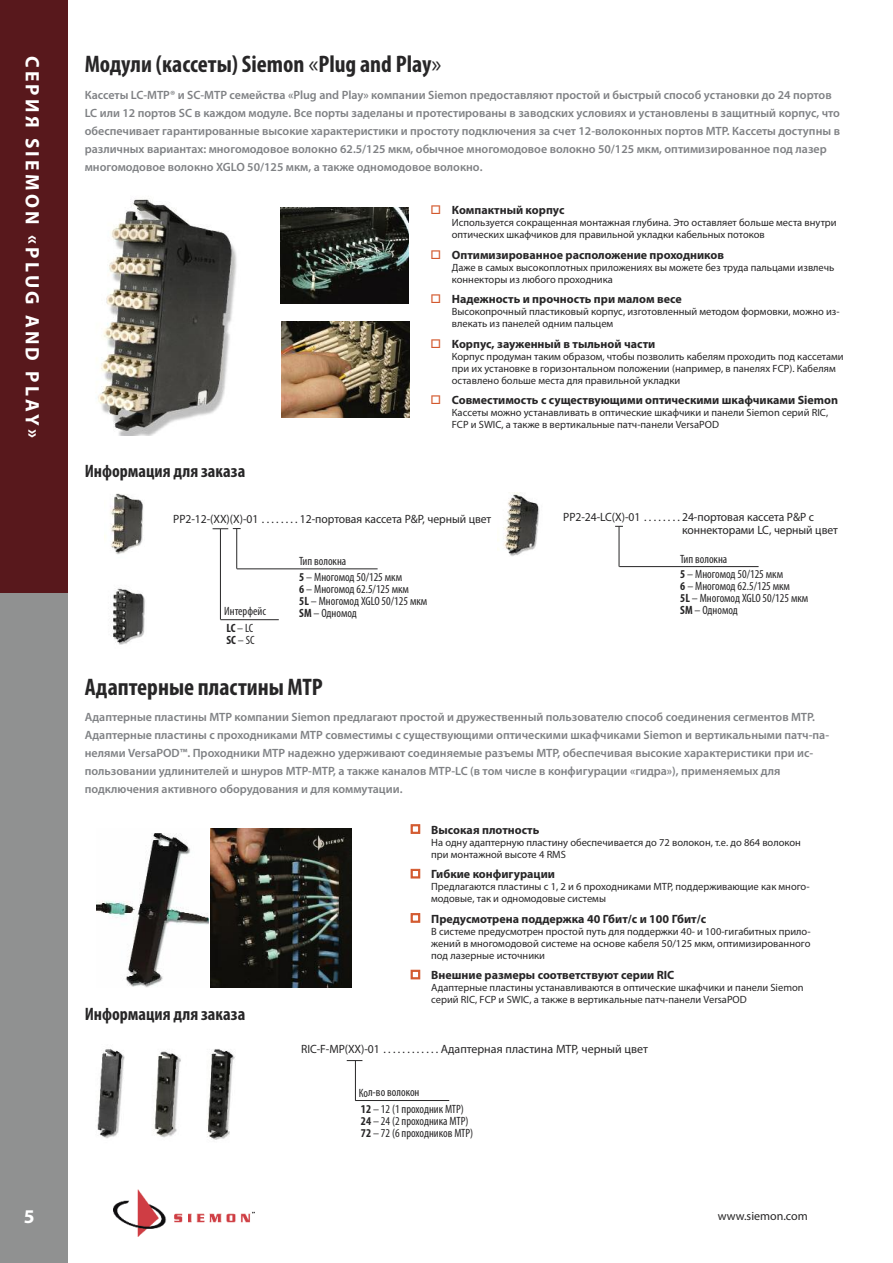
<style>
.page{position:relative;width:893px;height:1263px;background:#fff}
.page>*{position:absolute;margin:0;border:0;box-sizing:border-box;transform-origin:0 0}
.t1{font:700 condensed 24px "Myriad Pro";color:#272627}
.t2{font:700 19.5px "Myriad Pro";letter-spacing:.17em;color:#fff}
.t3{font:700 condensed 18px "Myriad Pro";color:#272627}
.t4{font:600 12px/18px "Myriad Pro";color:#7f8184}
.t5{font:700 12px "Myriad Pro";color:#272627}
.t6{font:condensed 12px/12px "Myriad Pro";color:#272627}
.t7{font:12px/13.5px "Myriad Pro";letter-spacing:-.005em;color:#272627}
.t8{font:10.5px/12px "Myriad Pro";color:#272627}
.s1{font-weight:400;font-stretch:normal}
.s2{color:#d3592e}
.s3{font-weight:700}
</style>
<div class="page">
<img style="left:114px;top:1190px;width:140px;height:46px">
<div style="left:0;top:415px;width:68px;height:848px;background:#909191"></div>
<div style="left:0;top:0;width:68px;height:592px;background:#58181c"></div>
<img style="left:96px;top:198px;width:141px;height:238px">
<img style="left:281px;top:207px;width:127px;height:96px">
<img style="left:282px;top:322px;width:127px;height:96px">
<img style="left:104px;top:493px;width:39px;height:62px">
<img style="left:113px;top:587px;width:32px;height:58px">
<img style="left:97px;top:1049px;width:28px;height:90px">
<hr style="left:220px;top:529px;width:1px;height:90px;background:#272627">
<hr style="left:220px;top:619px;width:59px;height:1px;background:#272627">
<svg style="left:213px;top:528px;width:28px;height:1px"></svg>
<hr style="left:236px;top:529px;width:1px;height:40px;background:#272627">
<hr style="left:237px;top:569px;width:141px;height:1px;background:#272627">
<hr style="left:619px;top:526px;width:1px;height:41px;background:#272627">
<hr style="left:619px;top:566px;width:140px;height:1px;background:#272627">
<img style="left:211px;top:829px;width:140px;height:159px">
<img style="left:207px;top:1049px;width:28px;height:91px">
<img style="left:153px;top:1051px;width:28px;height:87px">
<img style="left:497px;top:493px;width:43px;height:63px">
<svg style="left:347px;top:1060px;width:15px;height:1px"></svg>
<hr style="left:355px;top:1061px;width:1px;height:39px;background:#272627">
<hr style="left:355px;top:1100px;width:94px;height:1px;background:#272627">
<img style="left:97px;top:833px;width:112px;height:155px">
<h2 class="t2" style="left:40px;top:56px;width:383px;rotate:90deg">СЕРИЯ SIEMON «PLUG AND PLAY»</h2>
<h1 class="t1" style="left:85px;top:56px;width:358px">Модули (кассеты) Siemon <span class="s1">«</span>Plug and Play<span class="s1">»</span></h1>
<p class="t4" style="left:85px;top:86px;width:757px">Кассеты LC-MTP® и SC-MTP семейства «Plug and Play» компании Siemon предоставляют простой и быстрый способ установки до 24 портов LC или 12 портов SC в каждом модуле. Все порты заделаны и протестированы в заводских условиях и установлены в защитный корпус, что обеспечивает гарантированные высокие характеристики и простоту подключения за счет 12-волоконных портов MTP. Кассеты доступны в различных вариантах: многомодовое волокно 62.5/125 мкм, обычное многомодовое волокно 50/125 мкм, оптимизированное под лазер многомодовое волокно XGLO 50/125 мкм, а также одномодовое волокно.</p>
<p class="t5" style="left:431px;top:206px;width:135px"><span class="s2">□</span> Компактный корпус</p>
<p class="t8" style="left:452px;top:218px;width:386px">Используется сокращенная монтажная глубина. Это оставляет больше места внутри оптических шкафчиков для правильной укладки кабельных потоков</p>
<p class="t5" style="left:431px;top:250px;width:295px"><span class="s2">□</span> Оптимизированное расположение проходников</p>
<p class="t8" style="left:452px;top:262px;width:384px">Даже в самых высокоплотных приложениях вы можете без труда пальцами извлечь коннекторы из любого проходника</p>
<p class="t5" style="left:431px;top:295px;width:253px"><span class="s2">□</span> Надежность и прочность при малом весе</p>
<p class="t8" style="left:452px;top:307px;width:389px">Высокопрочный пластиковый корпус, изготовленный методом формовки, можно из&shy;влекать из панелей одним пальцем</p>
<p class="t5" style="left:431px;top:339px;width:226px"><span class="s2">□</span> Корпус, зауженный в тыльной части</p>
<p class="t8" style="left:452px;top:351px;width:393px">Корпус продуман таким образом, чтобы позволить кабелям проходить под кассетами при их установке в горизонтальном положении (например, в панелях FCP). Кабелям оставлено больше места для правильной укладки</p>
<p class="t5" style="left:431px;top:396px;width:409px"><span class="s2">□</span> Совместимость с существующими оптическими шкафчиками Siemon</p>
<p class="t8" style="left:452px;top:408px;width:378px">Кассеты можно устанавливать в оптические шкафчики и панели Siemon серий RIC,<br>FCP и SWIC, а также в вертикальные патч-панели VersaPOD</p>
<h3 class="t3" style="left:85px;top:465px;width:162px">Информация для заказа</h3>
<p class="t7" style="left:173px;top:513px;width:320px">PP2-12-(XX)(X)-01 . . . . . . . . 12-портовая кассета P&amp;P, черный цвет</p>
<p class="t6" style="left:224px;top:604px;width:43px;line-height:16.6px">Интерфейс<br><span class="s3">LC</span>–LC</p>
<p class="t6" style="left:226px;top:635px;width:30px"><span class="s3">SC</span>–SC</p>
<p class="t6" style="left:299px;top:553px;width:104px;line-height:16.6px">Тип волокна<br><span class="s3">5</span> – Многомод 50/125 мкм</p>
<p class="t6" style="left:299px;top:584px;width:130px"><span class="s3">6</span> – Многомод 62.5/125 мкм<br><span class="s3">5L</span> – Многомод XGLO 50/125 мкм<br><span class="s3">SM</span> – Одномод</p>
<p class="t7" style="left:682px;top:511px;width:157px;text-indent:-119px">PP2-24-LC(X)-01 . . . . . . . . 24-портовая кассета P&amp;P с коннекторами LC, черный цвет</p>
<p class="t6" style="left:680px;top:553px;width:104px;line-height:14.4px">Тип волокна<br><span class="s3">5</span> – Многомод 50/125 мкм</p>
<p class="t6" style="left:680px;top:581px;width:130px"><span class="s3">6</span> – Многомод 62.5/125 мкм<br><span class="s3">5L</span> – Многомод XGLO 50/125 мкм<br><span class="s3">SM</span> – Одномод</p>
<h1 class="t1" style="left:85px;top:678px;width:240px">Адаптерные пластины MTP</h1>
<p class="t4" style="left:85px;top:709px;width:746px">Адаптерные пластины MTP компании Siemon предлагают простой и дружественный пользователю способ соединения сегментов MTP.<br>Адаптерные пластины с проходниками MTP совместимы с существующими оптическими шкафчиками Siemon и вертикальными патч-па&shy;нелями VersaPOD™. Проходники MTP надежно удерживают соединяемые разъемы MTP, обеспечивая высокие характеристики при ис&shy;пользовании удлинителей и шнуров MTP-MTP, а также каналов MTP-LC (в том числе в конфигурации «гидра»), применяемых для подключения активного оборудования и для коммутации.</p>
<h3 class="t3" style="left:85px;top:1008px;width:162px">Информация для заказа</h3>
<p class="t5" style="left:410px;top:825px;width:131px"><span class="s2">□</span> Высокая плотность</p>
<p class="t8" style="left:431px;top:837px;width:371px">На одну адаптерную пластину обеспечивается до 72 волокон, т.е. до 864 волокон при монтажной высоте 4 RMS</p>
<p class="t5" style="left:410px;top:869px;width:146px"><span class="s2">□</span> Гибкие конфигурации</p>
<p class="t8" style="left:431px;top:881px;width:380px">Предлагаются пластины с 1, 2 и 6 проходниками MTP, поддерживающие как много&shy;модовые, так и одномодовые системы</p>
<p class="t5" style="left:410px;top:914px;width:298px"><span class="s2">□</span> Предусмотрена поддержка 40 Гбит/с и 100 Гбит/с</p>
<p class="t8" style="left:431px;top:926px;width:381px;text-align:justify">В системе предусмотрен простой путь для поддержки 40- и 100-гигабитных прило&shy;жений в многомодовой системе на основе кабеля 50/125 мкм, оптимизированного под лазерные источники</p>
<p class="t5" style="left:410px;top:970px;width:266px"><span class="s2">□</span> Внешние размеры соответствуют серии RIC</p>
<p class="t8" style="left:431px;top:982px;width:374px">Адаптерные пластины устанавливаются в оптические шкафчики и панели Siemon серий RIC, FCP и SWIC, а также в вертикальные патч-панели VersaPOD</p>
<p class="t7" style="left:301px;top:1043px;width:348px">RIC-F-MP(XX)-01 . . . . . . . . . . . . Адаптерная пластина MTP, черный цвет</p>
<p class="t6" style="left:359px;top:1085px;width:107px;line-height:16.6px">Кол-воволокон<br><span class="s3">12</span> – 12 (1 проходник MTP)</p>
<p class="t6" style="left:361px;top:1116px;width:114px"><span class="s3">24</span> – 24 (2 проходника MTP)<br><span class="s3">72</span> – 72 (6 проходников MTP)</p>
<h2 class="t2" style="left:24px;top:1209px;width:12px">5</h2>
<p class="t7" style="left:718px;top:1210px;width:92px">www.siemon.com</p>
</div>
